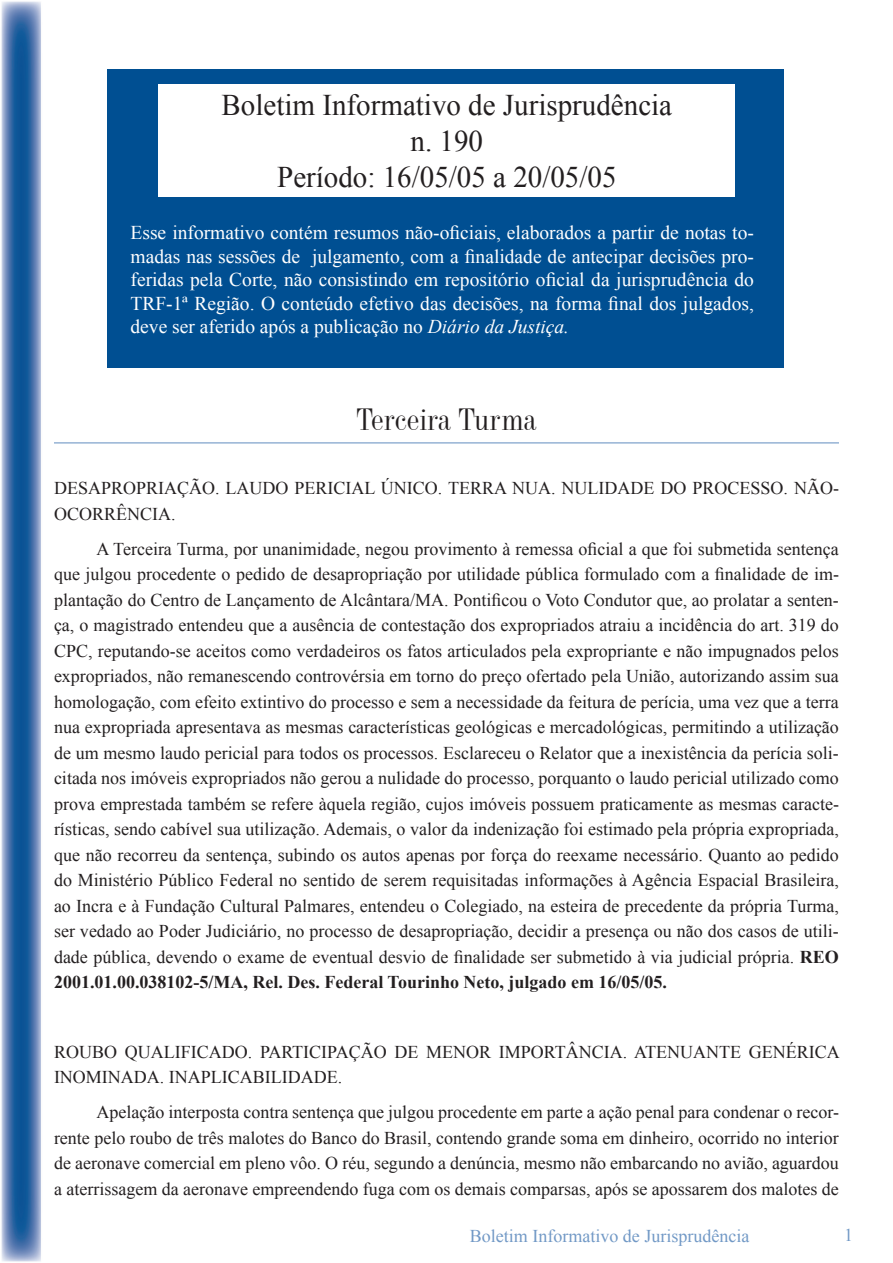
<style>
.page{position:relative;width:893px;height:1263px;background:#fff}
.page>*{position:absolute;margin:0;border:0;box-sizing:border-box;transform-origin:0 0}
.t1{font:30px/36px "Times New Roman";color:#231f20;text-align:center}
.t2{font:30px "Industrial 736 BT";color:#231f20}
.t3{font:19.5px/23.4px "Times New Roman";color:#fff;text-align:justify}
.t4{font:18px/25.5px "Times New Roman";color:#231f20}
.t5{font:18px "Times New Roman";color:#7299c6}
.s1{font-style:italic}
.s2{font-weight:700}
</style>
<div class="page">
<div style="left:107px;top:70px;width:677px;height:298px;background:#004f92"></div>
<div style="left:159px;top:85px;width:576px;height:112px;background:#fff"></div>
<img style="left:1px;top:1px;width:40px;height:1261px">
<hr style="left:54px;top:442px;width:785px;height:1px;background:#7299c6">
<h1 class="t1" style="left:222px;top:87px;width:452px">Boletim Informativo de Jurisprudência n. 190<br>Período: 16/05/05 a 20/05/05</h1>
<p class="t3" style="left:131px;top:221px;width:625px">Esse informativo contém resumos não-oficiais, elaborados a partir de notas to&shy;madas nas sessões de julgamento, com a finalidade de antecipar decisões pro&shy;feridas pela Corte, não consistindo em repositório oficial da jurisprudência do TRF-1ª Região. O conteúdo efetivo das decisões, na forma final dos julgados, deve ser aferido após a publicação no <span class="s1">Diário da Justiça.</span></p>
<h1 class="t2" style="left:357px;top:400px;width:181px">Terceira Turma</h1>
<p class="t4" style="left:54px;top:475px;width:786px">DESAPROPRIAÇÃO. LAUDO PERICIAL ÚNICO. TERRA NUA. NULIDADE DO PROCESSO. NÃO-<br>OCORRÊNCIA.</p>
<p class="t4" style="left:54px;top:535px;width:786px;text-align:justify;text-indent:43px">A Terceira Turma, por unanimidade, negou provimento à remessa oficial a que foi submetida sentença que julgou procedente o pedido de desapropriação por utilidade pública formulado com a finalidade de im&shy;plantação do Centro de Lançamento de Alcântara/MA. Pontificou o Voto Condutor que, ao prolatar a senten&shy;ça, o magistrado entendeu que a ausência de contestação dos expropriados atraiu a incidência do art. 319 do CPC, reputando-se aceitos como verdadeiros os fatos articulados pela expropriante e não impugnados pelos expropriados, não remanescendo controvérsia em torno do preço ofertado pela União, autorizando assim sua homologação, com efeito extintivo do processo e sem a necessidade da feitura de perícia, uma vez que a terra nua expropriada apresentava as mesmas características geológicas e mercadológicas, permitindo a utilização de um mesmo laudo pericial para todos os processos. Esclareceu o Relator que a inexistência da perícia soli&shy;citada nos imóveis expropriados não gerou a nulidade do processo, porquanto o laudo pericial utilizado como prova emprestada também se refere àquela região, cujos imóveis possuem praticamente as mesmas caracte&shy;rísticas, sendo cabível sua utilização. Ademais, o valor da indenização foi estimado pela própria expropriada, que não recorreu da sentença, subindo os autos apenas por força do reexame necessário. Quanto ao pedido do Ministério Público Federal no sentido de serem requisitadas informações à Agência Espacial Brasileira, ao Incra e à Fundação Cultural Palmares, entendeu o Colegiado, na esteira de precedente da própria Turma, ser vedado ao Poder Judiciário, no processo de desapropriação, decidir a presença ou não dos casos de utili&shy;dade pública, devendo o exame de eventual desvio de finalidade ser submetido à via judicial própria. <span class="s2">REO 2001.01.00.038102-5/MA, Rel. Des. Federal Tourinho Neto, julgado em 16/05/05.</span></p>
<p class="t4" style="left:54px;top:1039px;width:787px">ROUBO QUALIFICADO. PARTICIPAÇÃO DE MENOR IMPORTÂNCIA. ATENUANTE GENÉRICA<br>INOMINADA. INAPLICABILIDADE.</p>
<p class="t4" style="left:54px;top:1099px;width:786px;text-align:justify;text-indent:43px">Apelação interposta contra sentença que julgou procedente em parte a ação penal para condenar o recor&shy;rente pelo roubo de três malotes do Banco do Brasil, contendo grande soma em dinheiro, ocorrido no interior de aeronave comercial em pleno vôo. O réu, segundo a denúncia, mesmo não embarcando no avião, aguardou a aterrissagem da aeronave empreendendo fuga com os demais comparsas, após se apossarem dos malotes de</p>
<p class="t5" style="left:470px;top:1223px;width:281px">Boletim Informativo de Jurisprudência</p>
<p class="t5" style="left:844px;top:1223px;width:10px">1</p>
</div>
